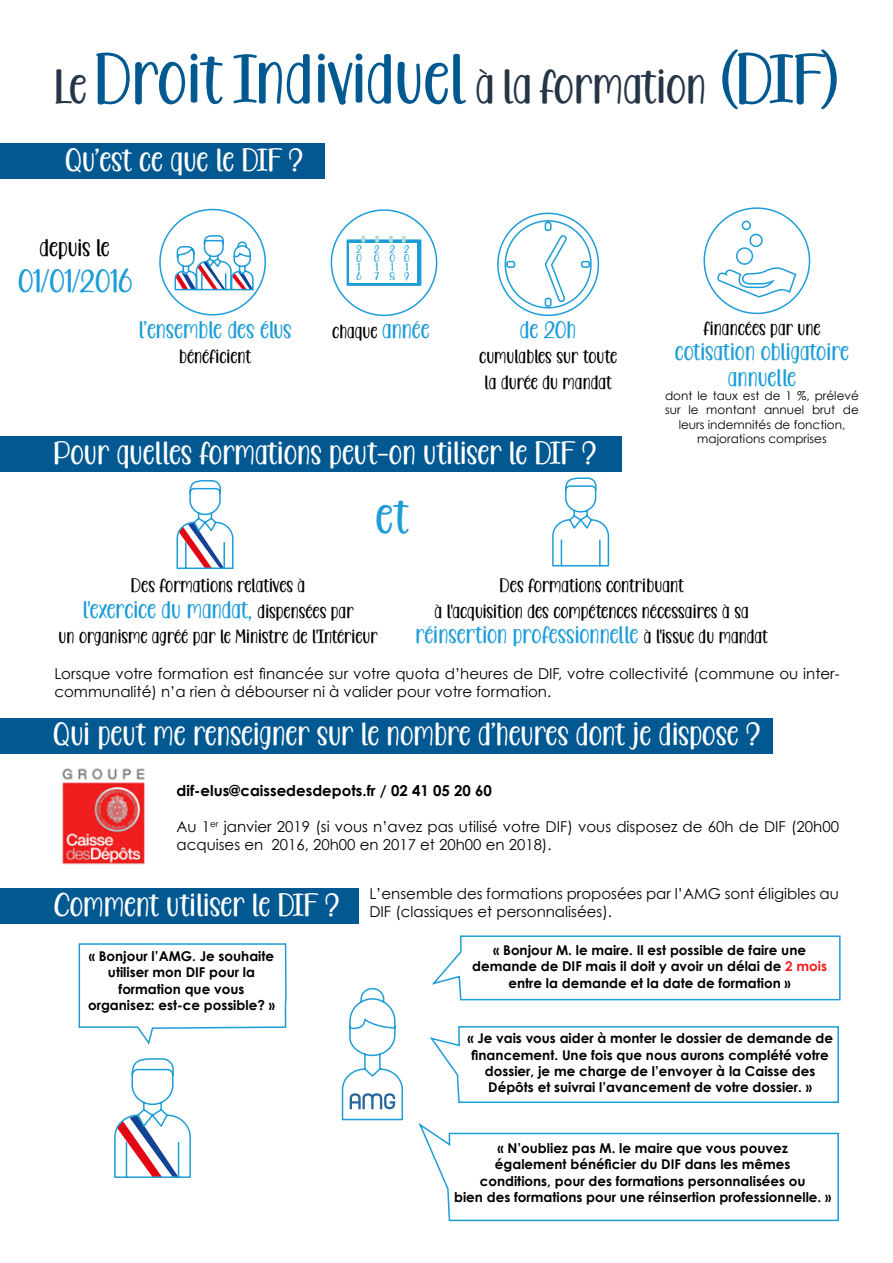
<style>
.page{position:relative;width:893px;height:1263px;background:#fff}
.page>*{position:absolute;margin:0;border:0;box-sizing:border-box;transform-origin:0 0}
.t1{font:66px "Care Around";letter-spacing:-.01em;color:#025891}
.t2{font:45px "Care Around";color:#1d9dd8}
.t3{font:30px "Care Around";color:#fff}
.t4{font:30px "Care Around";color:#1d9dd8}
.t5{font:22.5px/25.5px "Care Around";color:#1d9dd8;text-align:center}
.t6{font:22.5px "Care Around";letter-spacing:-.01em;color:#000}
.t7{font:18px/25.5px "Care Around";color:#000}
.t8{font:15px/18px "Century Gothic";color:#000}
.t9{font:700 15px "Century Gothic";color:#000}
.t10{font:700 13.5px/16.2px "Century Gothic";color:#000;text-align:center}
.t11{font:12px/14.4px "Century Gothic";color:#000;text-align:center}
.t12{font:10.5px/9px "Care Around";color:#1d9dd8}
.s1{font-size:45px;color:#253545}
.s2{font-size:22.5px;color:#1d9dd8}
.s3{font-size:18px;color:#000}
.s4{color:#f01e1f}
</style>
<div class="page">
<div style="left:0;top:144px;width:325px;height:35px;background:#025891"></div>
<div style="left:0;top:436px;width:622px;height:35px;background:#025891"></div>
<div style="left:0;top:718px;width:772px;height:35px;background:#025891"></div>
<div style="left:0;top:888px;width:359px;height:35px;background:#025891"></div>
<div style="left:347px;top:239px;width:74px;height:47px;background:#1d9dd8"></div>
<div style="left:350px;top:243px;width:67px;height:40px;background:#fff"></div>
<svg style="left:361px;top:236px;width:4px;height:6px"></svg>
<svg style="left:375px;top:236px;width:4px;height:7px"></svg>
<svg style="left:389px;top:236px;width:4px;height:7px"></svg>
<svg style="left:402px;top:236px;width:4px;height:7px"></svg>
<div style="left:331px;top:209px;width:106px;height:107px;border:2px solid #1d9dd9;border-radius:50%"></div>
<svg style="left:174px;top:235px;width:80px;height:56px"></svg>
<div style="left:159px;top:209px;width:107px;height:107px;border:2px solid #1d9dd9;border-radius:50%"></div>
<svg style="left:497px;top:212px;width:103px;height:105px"></svg>
<svg style="left:717px;top:220px;width:80px;height:78px"></svg>
<div style="left:703px;top:207px;width:107px;height:107px;border:2px solid #1d9dd9;border-radius:50%"></div>
<svg style="left:176px;top:480px;width:58px;height:89px"></svg>
<svg style="left:552px;top:477px;width:58px;height:90px"></svg>
<img style="left:62px;top:768px;width:83px;height:97px">
<svg style="left:114px;top:1058px;width:77px;height:120px"></svg>
<svg style="left:78px;top:943px;width:209px;height:102px"></svg>
<svg style="left:431px;top:935px;width:410px;height:66px"></svg>
<svg style="left:430px;top:1026px;width:409px;height:77px"></svg>
<svg style="left:418px;top:1123px;width:421px;height:99px"></svg>
<svg style="left:341px;top:987px;width:62px;height:134px"></svg>
<h1 class="t1" style="left:54px;top:43px;width:786px"><span class="s1">Le</span> Droit Individuel <span class="s1">à la formation</span> (DIF)</h1>
<h3 class="t3" style="left:65px;top:144px;width:239px">Qu’est ce que le DIF ?</h3>
<h3 class="t6" style="left:40px;top:235px;width:72px">depuis le</h3>
<h3 class="t4" style="left:18px;top:265px;width:116px">01/01/2016</h3>
<h3 class="t5" style="left:139px;top:317px;width:154px">l’ensemble des élus</h3>
<h3 class="t7" style="left:179px;top:344px;width:74px">bénéficient</h3>
<p class="t12" style="left:356px;top:245px;width:7px">2<br>0<br>1<br>6</p>
<p class="t12" style="left:374px;top:245px;width:7px">2<br>0<br>1<br>7</p>
<p class="t12" style="left:389px;top:245px;width:7px">2<br>0<br>1<br>8</p>
<p class="t12" style="left:404px;top:245px;width:7px">2<br>0<br>1<br>9</p>
<h3 class="t7" style="left:332px;top:319px;width:99px">chaque <span class="s2">année</span></h3>
<h3 class="t5" style="left:520px;top:317px;width:58px">de 20h</h3>
<h3 class="t7" style="left:479px;top:344px;width:139px">cumulables sur toute la durée du mandat</h3>
<h3 class="t3" style="left:54px;top:437px;width:544px">Pour quelles formations peut-on utiliser le DIF ?</h3>
<h2 class="t2" style="left:376px;top:492px;width:34px">et</h2>
<h3 class="t7" style="left:703px;top:315px;width:119px">financées par une</h3>
<h3 class="t5" style="left:675px;top:339px;width:176px">cotisation obligatoire annuelle</h3>
<p class="t11" style="left:665px;top:388px;width:195px">dont le taux est de 1 %, prélevé sur le montant annuel brut de leurs indemnités de fonction, majorations comprises</p>
<h3 class="t7" style="left:131px;top:573px;width:176px">Des formations relatives à</h3>
<h3 class="t5" style="left:83px;top:597px;width:272px">l'exercice du mandat, <span class="s3">dispensées par</span></h3>
<h3 class="t7" style="left:59px;top:624px;width:321px">un organisme agréé par le Ministre de l'Intérieur</h3>
<h3 class="t7" style="left:435px;top:573px;width:316px;text-align:center">Des formations contribuant<br>à l'acquisition des compétences nécessaires à sa</h3>
<h3 class="t5" style="left:416px;top:622px;width:354px">réinsertion professionnelle <span class="s3">à l'issue du mandat</span></h3>
<p class="t8" style="left:54px;top:664px;width:787px">Lorsque votre formation est financée sur votre quota d’heures de DIF, votre collectivité (commune ou inter&shy;communalité) n’a rien à débourser ni à valider pour votre formation.</p>
<h3 class="t3" style="left:54px;top:718px;width:708px">Qui peut me renseigner sur le nombre d’heures dont je dispose ?</h3>
<p class="t9" style="left:176px;top:781px;width:317px">dif-elus@caissedesdepots.fr / 02 41 05 20 60</p>
<p class="t8" style="left:176px;top:817px;width:664px">Au 1<sup>er</sup> janvier 2019 (si vous n’avez pas utilisé votre DIF) vous disposez de 60h de DIF (20h00 acquises en 2016, 20h00 en 2017 et 20h00 en 2018).</p>
<h3 class="t3" style="left:55px;top:888px;width:286px">Comment utiliser le DIF ?</h3>
<p class="t8" style="left:369px;top:885px;width:471px">L’ensemble des formations proposées par l’AMG sont éligibles au<br>DIF (classiques et personnalisées).</p>
<p class="t10" style="left:88px;top:948px;width:188px">« Bonjour l’AMG. Je souhaite utiliser mon DIF pour la formation que vous organisez: est-ce possible? »</p>
<p class="t10" style="left:472px;top:942px;width:356px">« Bonjour M. le maire. Il est possible de faire une demande de DIF mais il doit y avoir un délai de <span class="s4">2 mois </span>entre la demande et la date de formation »</p>
<p class="t10" style="left:467px;top:1030px;width:367px">« Je vais vous aider à monter le dossier de demande de financement. Une fois que nous aurons complété votre dossier, je me charge de l’envoyer à la Caisse des Dépôts et suivrai l’avancement de votre dossier. »</p>
<p class="t10" style="left:454px;top:1140px;width:379px">« N’oubliez pas M. le maire que vous pouvez<br>également bénéficier du DIF dans les mêmes<br>conditions, pour des formations personnalisées ou<br>bien des formations pour une réinsertion professionnelle. »</p>
</div>
